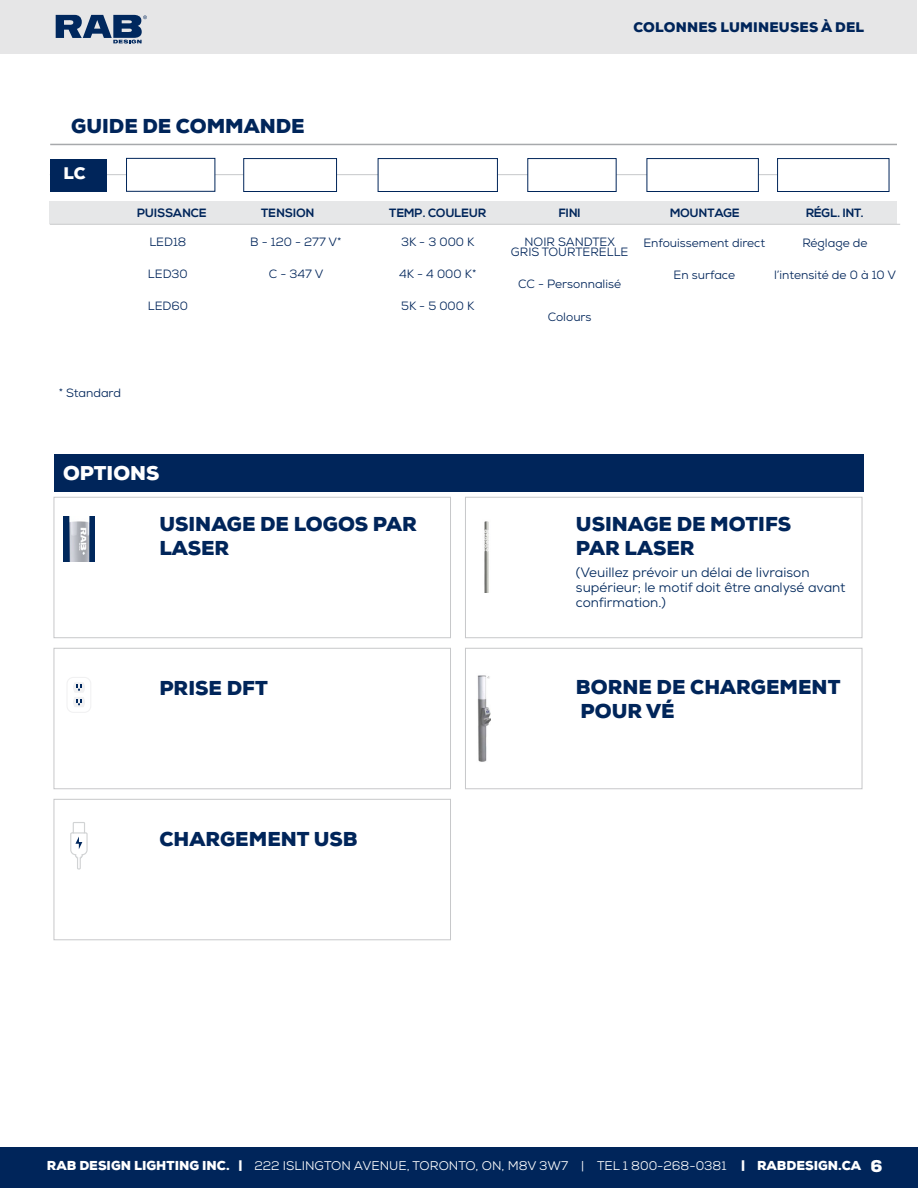
<style>
.page{position:relative;width:918px;height:1188px;background:#fff}
.page>*{position:absolute;margin:0;border:0;box-sizing:border-box;transform-origin:0 0}
.t1{font:900 19.5px/24.3px "Nexa";color:#00255a}
.t2{font:900 19.35px "Nexa";color:#fff}
.t3{font:900 16.5px "Nexa";color:#fff}
.t4{font:900 16.2px "Nexa";color:#fff}
.t5{font:13.5px/15px "Nexa";color:#00285c}
.t6{font:900 13.5px "Nexa";letter-spacing:.015em;color:#00255a}
.t7{font:12.6px "Nexa";color:#fff}
.t8{font:12px/10.5px "Nexa";color:#00255a;text-align:center}
.t9{font:700 12px "Nexa";color:#00255a}
.s1{font-weight:900}
</style>
<div class="page">
<div style="left:0;top:1147px;width:918px;height:41px;background:#00255a"></div>
<div style="left:1px;top:1px;width:916px;height:53px;background:#e6e6e7"></div>
<img style="left:64px;top:517px;width:30px;height:44px">
<img style="left:477px;top:675px;width:14px;height:87px">
<hr style="left:50px;top:174px;width:831px;height:1px;background:#c7c8ca">
<div style="left:50px;top:202px;width:847px;height:22px;background:#e6e7e8"></div>
<hr style="left:50px;top:224px;width:850px;height:1px;background:#c7c8ca">
<hr style="left:50px;top:144px;width:847px;height:1px;background:#a7a9ac">
<div style="left:50px;top:159px;width:56px;height:33px;background:#00255a"></div>
<div style="left:244px;top:158px;width:93px;height:34px;background:#fff;border:1px solid #00255a"></div>
<div style="left:378px;top:158px;width:120px;height:34px;background:#fff;border:1px solid #00255a"></div>
<div style="left:528px;top:158px;width:88px;height:34px;background:#fff;border:1px solid #00255a"></div>
<div style="left:647px;top:158px;width:112px;height:34px;background:#fff;border:1px solid #00255a"></div>
<div style="left:777px;top:158px;width:112px;height:34px;background:#fff;border:1px solid #00255a"></div>
<div style="left:126px;top:158px;width:89px;height:34px;background:#fff;border:1px solid #00255a"></div>
<div style="left:54px;top:454px;width:810px;height:38px;background:#00255a"></div>
<div style="left:54px;top:497px;width:397px;height:141px;border:1px solid #c7c8ca"></div>
<div style="left:465px;top:497px;width:397px;height:141px;border:1px solid #c7c8ca"></div>
<div style="left:54px;top:648px;width:397px;height:141px;border:1px solid #c7c8ca"></div>
<div style="left:465px;top:648px;width:397px;height:141px;border:1px solid #c7c8ca"></div>
<div style="left:54px;top:799px;width:397px;height:141px;border:1px solid #c7c8ca"></div>
<svg style="left:73px;top:682px;width:12px;height:25px"></svg>
<div style="left:66px;top:677px;width:25px;height:36px;border:1px solid #f1f1f2;border-radius:6px"></div>
<svg style="left:70px;top:822px;width:18px;height:48px"></svg>
<svg style="left:56px;top:15px;width:91px;height:29px"></svg>
<svg style="left:484px;top:521px;width:5px;height:71px"></svg>
<h1 class="t1" style="left:71px;top:114px;width:235px">GUIDE DE COMMANDE</h1>
<h3 class="t4" style="left:64px;top:163px;width:24px">LC</h3>
<p class="t6" style="left:633px;top:18px;width:232px">COLONNES LUMINEUSES À DEL</p>
<p class="t9" style="left:137px;top:206px;width:71px">PUISSANCE</p>
<p class="t8" style="left:149px;top:236px;width:39px">LED18</p>
<p class="t8" style="left:148px;top:269px;width:41px">LED30</p>
<p class="t8" style="left:148px;top:301px;width:42px">LED60</p>
<p class="t8" style="left:59px;top:388px;width:64px">* Standard</p>
<h2 class="t2" style="left:63px;top:460px;width:98px">OPTIONS</h2>
<p class="t9" style="left:261px;top:206px;width:55px">TENSION</p>
<p class="t9" style="left:389px;top:206px;width:98px">TEMP. COULEUR</p>
<p class="t9" style="left:559px;top:206px;width:23px">FINI</p>
<p class="t9" style="left:670px;top:206px;width:71px">MOUNTAGE</p>
<p class="t9" style="left:806px;top:206px;width:59px">RÉGL. INT.</p>
<p class="t8" style="left:250px;top:236px;width:93px">B - 120 - 277 V*</p>
<p class="t8" style="left:269px;top:269px;width:56px">C - 347 V</p>
<p class="t8" style="left:401px;top:236px;width:75px">3K - 3 000 K</p>
<p class="t8" style="left:399px;top:269px;width:79px">4K - 4 000 K*</p>
<p class="t8" style="left:401px;top:301px;width:75px">5K - 5 000 K</p>
<p class="t8" style="left:511px;top:236px;width:119px">NOIR SANDTEX<br>GRIS TOURTERELLE</p>
<p class="t8" style="left:518px;top:279px;width:105px">CC - Personnalisé</p>
<p class="t8" style="left:548px;top:311px;width:45px">Colours</p>
<p class="t8" style="left:644px;top:237px;width:123px">Enfouissement direct</p>
<p class="t8" style="left:674px;top:270px;width:63px">En surface</p>
<p class="t8" style="left:802px;top:237px;width:67px">Réglage de</p>
<p class="t8" style="left:774px;top:270px;width:124px">l’intensité de 0 à 10 V</p>
<h1 class="t1" style="left:159px;top:512px;width:259px">USINAGE DE LOGOS PAR<br>LASER</h1>
<h1 class="t1" style="left:159px;top:676px;width:110px">PRISE DFT</h1>
<h1 class="t1" style="left:159px;top:827px;width:200px">CHARGEMENT USB</h1>
<h1 class="t1" style="left:576px;top:512px;width:217px">USINAGE DE MOTIFS<br>PAR LASER</h1>
<p class="t5" style="left:576px;top:565px;width:271px">(Veuillez prévoir un délai de livraison supérieur; le motif doit être analysé avant confirmation.)</p>
<h1 class="t1" style="left:576px;top:674px;width:266px">BORNE DE CHARGEMENT<br>POUR VÉ</h1>
<p class="t7" style="left:47px;top:1158px;width:816px"><span class="s1">RAB DESIGN LIGHTING INC. |</span> 222 ISLINGTON AVENUE, TORONTO, ON, M8V 3W7 | TEL 1 800-268-0381 <span class="s1">| RABDESIGN.CA</span></p>
<h3 class="t3" style="left:870px;top:1155px;width:13px">6</h3>
</div>
